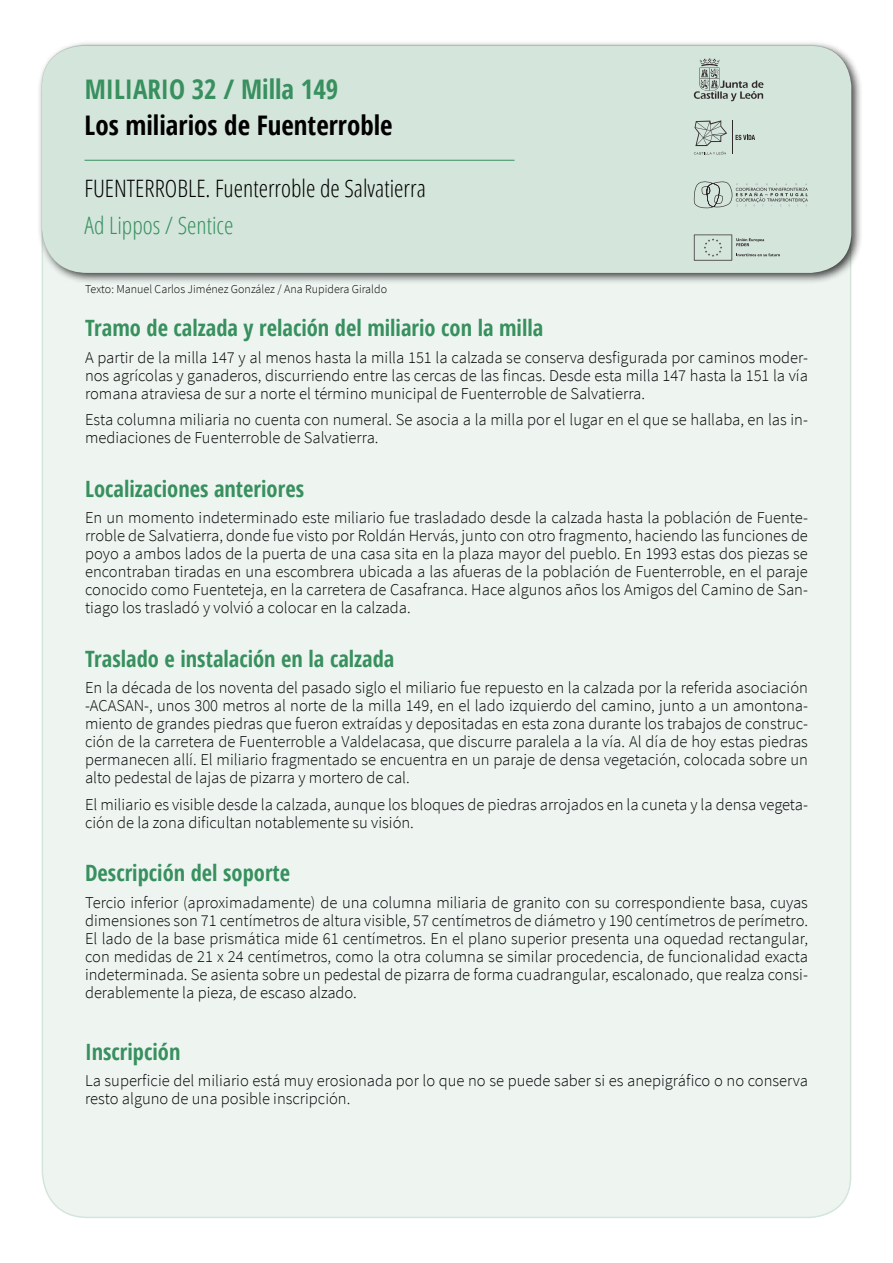
<style>
.page{position:relative;width:893px;height:1263px;background:#fff}
.page>*{position:absolute;margin:0;border:0;box-sizing:border-box;transform-origin:0 0}
.t1{font:700 condensed 27px "Open Sans";color:#000}
.t2{font:700 condensed 27px "Open Sans";color:#38905f}
.t3{font:300 condensed 24px "Open Sans";color:#000}
.t4{font:300 condensed 24px "Open Sans";color:#38905f}
.t5{font:700 condensed 22.5px "Open Sans";color:#38905f}
.t6{font:300 16.5px/18px "Source Sans Pro";color:#000;text-align:justify}
.t7{font:300 12px "Source Sans Pro";color:#000}
</style>
<div class="page">
<div style="left:41px;top:284px;width:811px;height:934px;background:#eef5f1"></div>
<div style="left:36px;top:40px;width:827px;height:244px;background:#000;opacity:.75"></div>
<div style="left:42px;top:46px;width:809px;height:227px;background:#d4e5db"></div>
<hr style="left:85px;top:160px;width:429px;height:1px;background:#38905f">
<svg style="left:694px;top:181px;width:114px;height:27px;background:#beccc4"></svg>
<svg style="left:694px;top:58px;width:69px;height:43px;background:#b7c3bc"></svg>
<svg style="left:694px;top:235px;width:86px;height:26px;background:#c5d4cb"></svg>
<svg style="left:694px;top:120px;width:33px;height:34px"></svg>
<svg style="left:736px;top:135px;width:19px;height:5px"></svg>
<hr style="left:732px;top:121px;width:1px;height:33px;background:#30292c">
<h1 class="t2" style="left:85px;top:70px;width:255px">MILIARIO 32 / Milla 149</h1>
<h1 class="t1" style="left:85px;top:107px;width:310px">Los miliarios de Fuenterroble</h1>
<h2 class="t3" style="left:85px;top:172px;width:343px">FUENTERROBLE. Fuenterroble de Salvatierra</h2>
<h2 class="t4" style="left:85px;top:209px;width:150px">Ad Lippos / Sentice</h2>
<p class="t7" style="left:85px;top:281px;width:304px">Texto: Manuel Carlos Jiménez González / Ana Rupidera Giraldo</p>
<h3 class="t5" style="left:85px;top:312px;width:460px">Tramo de calzada y relación del miliario con la milla</h3>
<p class="t6" style="left:85px;top:348px;width:724px">A partir de la milla 147 y al menos hasta la milla 151 la calzada se conserva desfigurada por caminos moder&shy;nos agrícolas y ganaderos, discurriendo entre las cercas de las fincas. Desde esta milla 147 hasta la 151 la vía romana atraviesa de sur a norte el término municipal de Fuenterroble de Salvatierra.</p>
<p class="t6" style="left:85px;top:411px;width:724px">Esta columna miliaria no cuenta con numeral. Se asocia a la milla por el lugar en el que se hallaba, en las in&shy;mediaciones de Fuenterroble de Salvatierra.</p>
<h3 class="t5" style="left:85px;top:473px;width:221px">Localizaciones anteriores</h3>
<p class="t6" style="left:85px;top:509px;width:724px">En un momento indeterminado este miliario fue trasladado desde la calzada hasta la población de Fuente&shy;rroble de Salvatierra, donde fue visto por Roldán Hervás, junto con otro fragmento, haciendo las funciones de poyo a ambos lados de la puerta de una casa sita en la plaza mayor del pueblo. En 1993 estas dos piezas se encontraban tiradas en una escombrera ubicada a las afueras de la población de Fuenterroble, en el paraje conocido como Fuenteteja, en la carretera de Casafranca. Hace algunos años los Amigos del Camino de San&shy;tiago los trasladó y volvió a colocar en la calzada.</p>
<h3 class="t5" style="left:85px;top:643px;width:311px">Traslado e instalación en la calzada</h3>
<p class="t6" style="left:85px;top:679px;width:724px">En la década de los noventa del pasado siglo el miliario fue repuesto en la calzada por la referida asociación -ACASAN-, unos 300 metros al norte de la milla 149, en el lado izquierdo del camino, junto a un amontona&shy;miento de grandes piedras que fueron extraídas y depositadas en esta zona durante los trabajos de construc&shy;ción de la carretera de Fuenterroble a Valdelacasa, que discurre paralela a la vía. Al día de hoy estas piedras permanecen allí. El miliario fragmentado se encuentra en un paraje de densa vegetación, colocada sobre un alto pedestal de lajas de pizarra y mortero de cal.</p>
<p class="t6" style="left:85px;top:795px;width:724px">El miliario es visible desde la calzada, aunque los bloques de piedras arrojados en la cuneta y la densa vegeta&shy;ción de la zona dificultan notablemente su visión.</p>
<h3 class="t5" style="left:85px;top:857px;width:207px">Descripción del soporte</h3>
<p class="t6" style="left:85px;top:893px;width:724px">Tercio inferior (aproximadamente) de una columna miliaria de granito con su correspondiente basa, cuyas dimensiones son 71 centímetros de altura visible, 57 centímetros de diámetro y 190 centímetros de perímetro.<br>El lado de la base prismática mide 61 centímetros. En el plano superior presenta una oquedad rectangular, con medidas de 21 x 24 centímetros, como la otra columna se similar procedencia, de funcionalidad exacta indeterminada. Se asienta sobre un pedestal de pizarra de forma cuadrangular, escalonado, que realza consi&shy;derablemente la pieza, de escaso alzado.</p>
<h3 class="t5" style="left:85px;top:1036px;width:97px">Inscripción</h3>
<p class="t6" style="left:85px;top:1072px;width:724px">La superficie del miliario está muy erosionada por lo que no se puede saber si es anepigráfico o no conserva resto alguno de una posible inscripción.</p>
</div>
